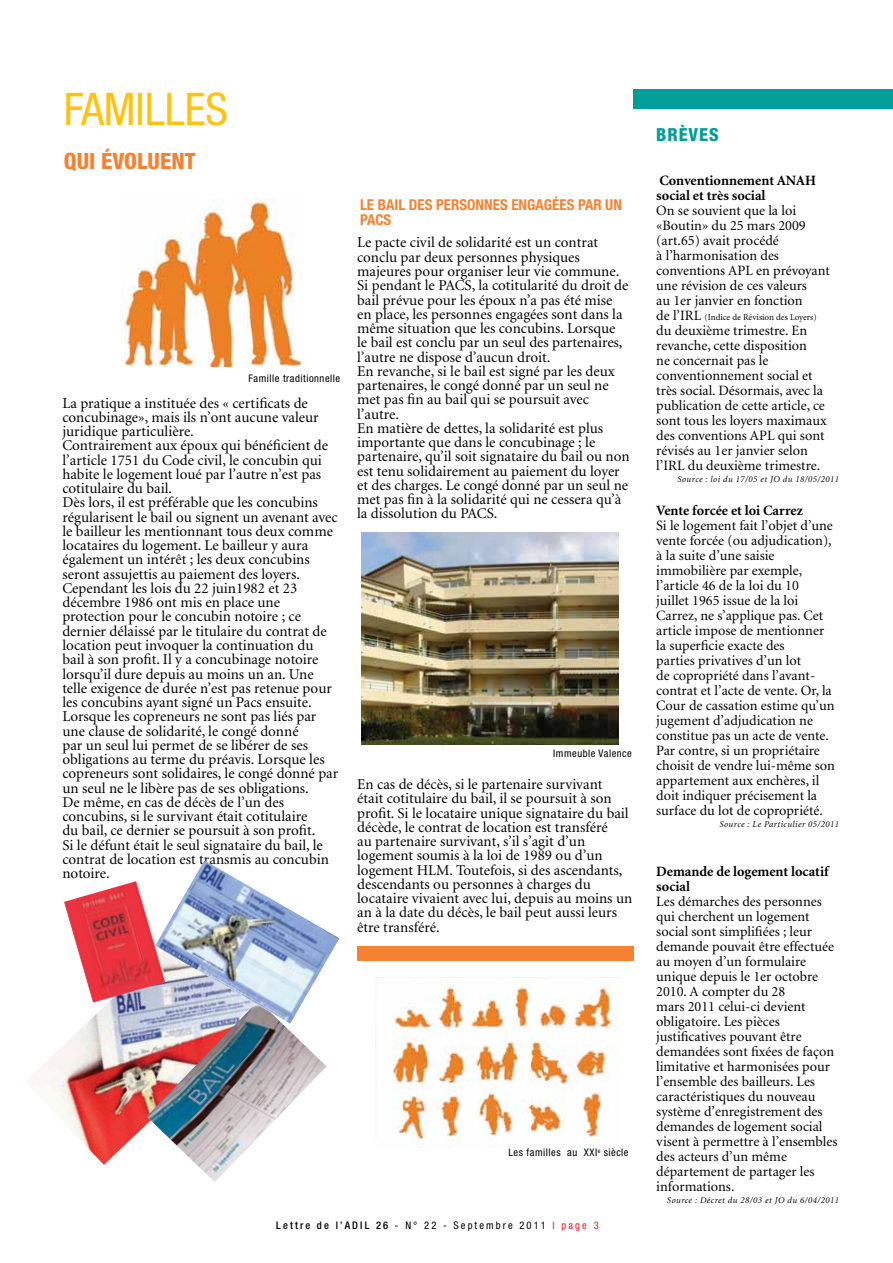
<style>
.page{position:relative;width:893px;height:1263px;background:#fff}
.page>*{position:absolute;margin:0;border:0;box-sizing:border-box;transform-origin:0 0}
.t1{font:condensed 45px "Helvetica Neue LT";color:#ffc20e}
.t2{font:800 condensed 22.5px "Helvetica Neue LT";color:#f58232}
.t3{font:800 condensed 18px "Helvetica Neue LT";letter-spacing:.05em;color:#009e98}
.t4{font:15px/14.2px "Minion LT";color:#000}
.t5{font:700 condensed 15px/15px "Helvetica Neue LT";color:#f58232}
.t6{font:14.25px/15px "Minion LT";color:#000}
.t7{font:700 14.25px/15px "Minion LT";color:#000}
.t8{font:condensed 10.5px "Helvetica Neue LT";letter-spacing:.05em;color:#000}
.t9{font:condensed 10.5px "Helvetica Neue LT";letter-spacing:.2em;color:#000}
.t10{font:italic 9px "Minion LT";letter-spacing:.05em;color:#000}
.t11{font:9px "Minion LT";color:#000}
.s1{font-weight:500}
.s2{color:#e31f27}
.s3{font-size:14.25px}
</style>
<div class="page">
<div style="left:358px;top:947px;width:276px;height:14px;background:#f58232"></div>
<div style="left:634px;top:89px;width:259px;height:19px;background:#009e98"></div>
<img style="left:121px;top:198px;width:183px;height:168px">
<img style="left:376px;top:977px;width:242px;height:170px">
<img style="left:362px;top:532px;width:256px;height:213px">
<img style="left:26px;top:1003px;width:121px;height:162px">
<img style="left:147px;top:1003px;width:180px;height:179px">
<img style="left:155px;top:860px;width:184px;height:164px">
<img style="left:64px;top:881px;width:103px;height:122px">
<h1 class="t1" style="left:64px;top:83px;width:21px">FAMILLE</h1>
<h1 class="t1" style="left:205px;top:83px;width:24px">s</h1>
<h2 class="t2" style="left:64px;top:147px;width:133px">QUI ÉVOLUENT</h2>
<p class="t8" style="left:248px;top:373px;width:93px">Famille traditionnelle</p>
<p class="t4" style="left:62px;top:396px;width:277px">La pratique a instituée des « certificats de concubinage», mais ils n’ont aucune valeur juridique particulière.<br>Contrairement aux époux qui bénéficient de l’article 1751 du Code civil, le concubin qui habite le logement loué par l’autre n’est pas cotitulaire du bail.<br>Dès lors, il est préférable que les concubins régularisent le bail ou signent un avenant avec le bailleur les mentionnant tous deux comme locataires du logement. Le bailleur y aura également un intérêt ; les deux concubins seront assujettis au paiement des loyers.<br>Cependant les lois du 22 juin1982 et 23 décembre 1986 ont mis en place une protection pour le concubin notoire ; ce dernier délaissé par le titulaire du contrat de location peut invoquer la continuation du bail à son profit. Il y a concubinage notoire lorsqu’il dure depuis au moins un an. Une telle exigence de durée n’est pas retenue pour les concubins ayant signé un Pacs ensuite.<br>Lorsque les copreneurs ne sont pas liés par une clause de solidarité, le congé donné<br>par un seul lui permet de se libérer de ses obligations au terme du préavis. Lorsque les copreneurs sont solidaires, le congé donné par un seul ne le libère pas de ses obligations.<br>De même, en cas de décès de l’un des concubins, si le survivant était cotitulaire<br>du bail, ce dernier se poursuit à son profit.<br>Si le défunt était le seul signataire du bail, le contrat de location est transmis au concubin notoire.</p>
<p class="t5" style="left:360px;top:197px;width:263px">le bail DES PERSONNES ENGAGéES PAR UN<br>PACS</p>
<p class="t4" style="left:357px;top:236px;width:274px">Le pacte civil de solidarité est un contrat conclu par deux personnes physiques majeures pour organiser leur vie commune.<br>Si pendant le PACS, la cotitularité du droit de bail prévue pour les époux n’a pas été mise en place, les personnes engagées sont dans la même situation que les concubins. Lorsque<br>le bail est conclu par un seul des partenaires, l’autre ne dispose d’aucun droit.<br>En revanche, si le bail est signé par les deux partenaires, le congé donné par un seul ne met pas fin au bail qui se poursuit avec l’autre.<br>En matière de dettes, la solidarité est plus importante que dans le concubinage ; le partenaire, qu’il soit signataire du bail ou non est tenu solidairement au paiement du loyer et des charges. Le congé donné par un seul ne met pas fin à la solidarité qui ne cessera qu’à la dissolution du PACS.</p>
<p class="t8" style="left:553px;top:748px;width:80px">Immeuble Valence</p>
<p class="t4" style="left:357px;top:778px;width:277px">En cas de décès, si le partenaire survivant<br>était cotitulaire du bail, il se poursuit à son profit. Si le locataire unique signataire du bail décède, le contrat de location est transféré<br>au partenaire survivant, s’il s’agit d’un logement soumis à la loi de 1989 ou d’un logement HLM. Toutefois, si des ascendants, descendants ou personnes à charges du locataire vivaient avec lui, depuis au moins un an à la date du décès, le bail peut aussi leurs être transféré.</p>
<p class="t8" style="left:508px;top:1147px;width:122px">Les familles au XXI <sup>e</sup> siècle</p>
<p class="t9" style="left:276px;top:1219px;width:324px"><span class="s1">Lettre de l’ADIL 26</span> - N ° 22 - Septembre 2011 <span class="s2">I page 3</span></p>
<p class="t3" style="left:656px;top:124px;width:64px">BRÈVES</p>
<p class="t7" style="left:656px;top:174px;width:161px">Conventionnement ANAH social et très social</p>
<p class="t6" style="left:656px;top:204px;width:175px">On se souvient que la loi «Boutin» du 25 mars 2009 (art.65) avait procédé<br>à l’harmonisation des conventions APL en prévoyant une révision de ces valeurs<br>au 1er janvier en fonction</p>
<p class="t11" style="left:656px;top:313px;width:162px"><span class="s3">de l’IRL</span> (Indice de Révision des Loyers)</p>
<p class="t6" style="left:656px;top:324px;width:172px">du deuxième trimestre. En revanche, cette disposition<br>ne concernait pas le conventionnement social et très social. Désormais, avec la publication de cette article, ce sont tous les loyers maximaux des conventions APL qui sont révisés au 1er janvier selon l’IRL du deuxième trimestre.</p>
<p class="t7" style="left:656px;top:504px;width:148px">Vente forcée et loi Carrez</p>
<p class="t6" style="left:656px;top:519px;width:180px">Si le logement fait l’objet d’une vente forcée (ou adjudication), à la suite d’une saisie immobilière par exemple, l’article 46 de la loi du 10 juillet 1965 issue de la loi<br>Carrez, ne s’applique pas. Cet article impose de mentionner la superficie exacte des<br>parties privatives d’un lot<br>de copropriété dans l’avant&shy;contrat et l’acte de vente. Or, la<br>Cour de cassation estime qu’un jugement d’adjudication ne constitue pas un acte de vente.<br>Par contre, si un propriétaire choisit de vendre lui-même son appartement aux enchères, il doit indiquer précisement la surface du lot de copropriété.</p>
<p class="t10" style="left:677px;top:474px;width:163px">Source : loi du 17/05 et JO du 18/05/2011</p>
<p class="t10" style="left:719px;top:820px;width:121px">Source : Le Particulier 05/2011</p>
<p class="t7" style="left:656px;top:864px;width:174px">Demande de logement locatif social</p>
<p class="t6" style="left:656px;top:894px;width:183px">Les démarches des personnes qui cherchent un logement social sont simplifiées ; leur demande pouvait être effectuée au moyen d’un formulaire unique depuis le 1er octobre<br>2010. A compter du 28<br>mars 2011 celui-ci devient obligatoire. Les pièces justificatives pouvant être demandées sont fixées de façon limitative et harmonisées pour l’ensemble des bailleurs. Les caractéristiques du nouveau système d’enregistrement des demandes de logement social visent à permettre à l’ensembles des acteurs d’un même département de partager les informations.</p>
<p class="t10" style="left:667px;top:1196px;width:174px">Source : Décret du 28/03 et JO du 6/04/2011</p>
</div>
